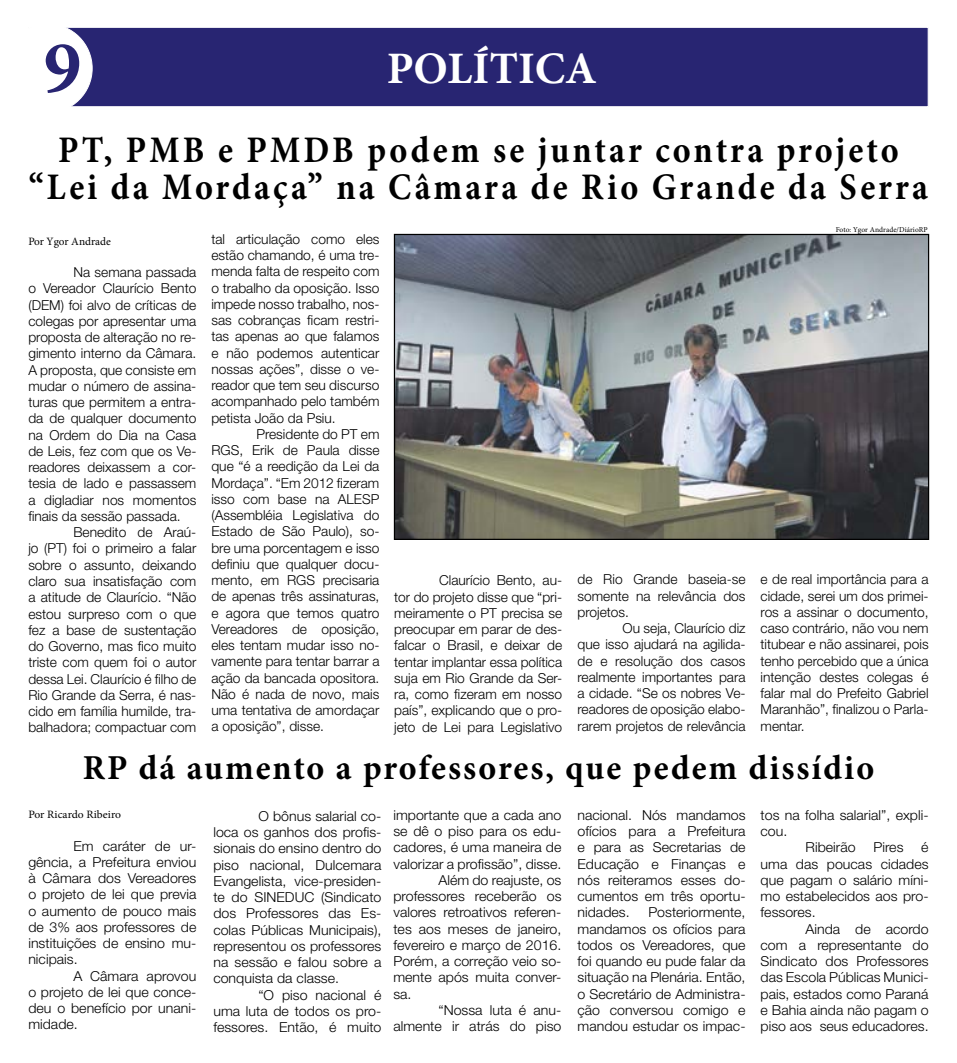
<style>
.page{position:relative;width:957px;height:1063px;background:#fff}
.page>*{position:absolute;margin:0;border:0;box-sizing:border-box;transform-origin:0 0}
.t1{font:700 75px "Minion Pro";color:#282572}
.t2{font:700 45px "Minion Pro";color:#fff}
.t3{font:700 37.5px/37.5px "Minion Pro";letter-spacing:.09em;color:#000;text-align:center;scale:.91 1}
.t4{font:700 35px "Minion Pro";letter-spacing:.06em;color:#000}
.t5{font:300 13.75px/16.2px "Helvetica Neue LT Std";color:#000;text-align:justify}
.t6{font:11.25px "Minion Pro";color:#000}
.t7{font:7.5px "Minion Pro";letter-spacing:.005em;color:#000}
</style>
<div class="page">
<div style="left:66px;top:27px;width:863px;height:80px;background:#282572"></div>
<div style="left:3px;top:24px;width:89px;height:89px;background:#fff;border-radius:50%"></div>
<img style="left:396px;top:236px;width:531px;height:302px">
<div style="left:394px;top:234px;width:535px;height:306px;border:1px solid #000"></div>
<h1 class="t1" style="left:44px;top:15px;width:39px">9</h1>
<h2 class="t2" style="left:387px;top:37px;width:212px">POLÍTICA</h2>
<h3 class="t3" style="left:29px;top:131px;width:989px">PT, PMB e PMDB podem se juntar contra projeto “Lei da Mordaça” na Câmara de Rio Grande da Serra</h3>
<p class="t6" style="left:28px;top:234px;width:84px">Por Ygor Andrade</p>
<p class="t5" style="left:28px;top:264px;width:170px;text-indent:45px">Na semana passada o Vereador Claurício Bento (DEM) foi alvo de críticas de colegas por apresentar uma proposta de alteração no re&shy;gimento interno da Câmara.<br>A proposta, que consiste em mudar o número de assina&shy;turas que permitem a entra&shy;da de qualquer documento na Ordem do Dia na Casa de Leis, fez com que os Ve&shy;readores deixassem a cor&shy;tesia de lado e passassem a digladiar nos momentos finais da sessão passada.</p>
<p class="t5" style="left:28px;top:524px;width:170px;text-indent:45px">Benedito de Araú&shy;jo (PT) foi o primeiro a falar sobre o assunto, deixando claro sua insatisfação com a atitude de Claurício. “Não estou surpreso com o que fez a base de sustentação do Governo, mas fico muito triste com quem foi o autor dessa Lei. Claurício é filho de Rio Grande da Serra, é nas&shy;cido em família humilde, tra&shy;balhadora; compactuar com</p>
<p class="t7" style="left:835px;top:224px;width:94px">Foto: Ygor Andrade/DiárioRP</p>
<p class="t5" style="left:211px;top:230px;width:170px">tal articulação como eles estão chamando, é uma tre&shy;menda falta de respeito com o trabalho da oposição. Isso impede nosso trabalho, nos&shy;sas cobranças ficam restri&shy;tas apenas ao que falamos e não podemos autenticar nossas ações”, disse o ve&shy;reador que tem seu discurso acompanhado pelo também petista João da Psiu.</p>
<p class="t5" style="left:211px;top:425px;width:170px;text-indent:45px">Presidente do PT em RGS, Erik de Paula disse que “é a reedição da Lei da Mordaça”. “Em 2012 fizeram isso com base na ALESP (Assembléia Legislativa do Estado de São Paulo), so&shy;bre uma porcentagem e isso definiu que qualquer docu&shy;mento, em RGS precisaria de apenas três assinaturas, e agora que temos quatro Vereadores de oposição, eles tentam mudar isso no&shy;vamente para tentar barrar a ação da bancada opositora.<br>Não é nada de novo, mais uma tentativa de amordaçar a oposição”, disse.</p>
<p class="t5" style="left:394px;top:572px;width:170px;text-indent:45px">Claurício Bento, au&shy;tor do projeto disse que “pri&shy;meiramente o PT precisa se preocupar em parar de des&shy;falcar o Brasil, e deixar de tentar implantar essa política suja em Rio Grande da Ser&shy;ra, como fizeram em nosso país”, explicando que o pro&shy;jeto de Lei para Legislativo</p>
<p class="t5" style="left:577px;top:571px;width:170px">de Rio Grande baseia-se somente na relevância dos projetos.</p>
<p class="t5" style="left:760px;top:571px;width:170px">e de real importância para a cidade, serei um dos primei&shy;ros a assinar o documento, caso contrário, não vou nem titubear e não assinarei, pois tenho percebido que a única intenção destes colegas é falar mal do Prefeito Gabriel Maranhão”, finalizou o Parla&shy;mentar.</p>
<p class="t5" style="left:577px;top:620px;width:170px;text-indent:45px">Ou seja, Claurício diz que isso ajudará na agilida&shy;de e resolução dos casos realmente importantes para a cidade. “Se os nobres Ve&shy;readores de oposição elabo&shy;rarem projetos de relevância</p>
<h3 class="t4" style="left:83px;top:743px;width:793px">RP dá aumento a professores, que pedem dissídio</h3>
<p class="t6" style="left:28px;top:807px;width:94px">Por Ricardo Ribeiro</p>
<p class="t5" style="left:28px;top:837px;width:170px;text-indent:45px">Em caráter de ur&shy;gência, a Prefeitura enviou à Câmara dos Vereadores o projeto de lei que previa o aumento de pouco mais de 3% aos professores de instituições de ensino mu&shy;nicipais.</p>
<p class="t5" style="left:28px;top:967px;width:169px;text-indent:45px">A Câmara aprovou o projeto de lei que conce&shy;deu o benefício por unani&shy;midade.</p>
<p class="t5" style="left:577px;top:807px;width:170px">nacional. Nós mandamos ofícios para a Prefeitura e para as Secretarias de Educação e Finanças e nós reiteramos esses do&shy;cumentos em três oportu&shy;nidades.</p>
<p class="t5" style="left:760px;top:807px;width:169px">tos na folha salarial”, expli-</p>
<p class="t5" style="left:760px;top:823px;width:28px">cou.</p>
<p class="t5" style="left:805px;top:839px;width:52px">Ribeirão</p>
<p class="t5" style="left:873px;top:839px;width:32px">Pires</p>
<p class="t5" style="left:393px;top:807px;width:169px">importante que a cada ano</p>
<p class="t5" style="left:393px;top:823px;width:169px">se dê o piso para os edu-</p>
<p class="t5" style="left:393px;top:839px;width:170px">cadores, é uma maneira de</p>
<p class="t5" style="left:393px;top:855px;width:169px">valorizar a profissão”, disse.</p>
<p class="t5" style="left:438px;top:872px;width:124px">Além do reajuste, os</p>
<p class="t5" style="left:393px;top:888px;width:169px">professores receberão os</p>
<p class="t5" style="left:393px;top:904px;width:170px">valores retroativos referen-</p>
<p class="t5" style="left:393px;top:920px;width:169px">tes aos meses de janeiro,</p>
<p class="t5" style="left:393px;top:937px;width:169px">fevereiro e março de 2016.</p>
<p class="t5" style="left:393px;top:953px;width:170px">Porém, a correção veio so-</p>
<p class="t5" style="left:393px;top:969px;width:170px">mente após muita conver-</p>
<p class="t5" style="left:393px;top:985px;width:20px">sa.</p>
<p class="t5" style="left:438px;top:1002px;width:125px">“Nossa luta é anu-</p>
<p class="t5" style="left:393px;top:1018px;width:169px">almente ir atrás do piso</p>
<p class="t5" style="left:213px;top:808px;width:170px;text-indent:45px">O bônus salarial co&shy;loca os ganhos dos profis&shy;sionais do ensino dentro do piso nacional, Dulcemara Evangelista, vice-presiden&shy;te do SINEDUC (Sindicato dos Professores das Es&shy;colas Públicas Municipais), representou os professores na sessão e falou sobre a conquista da classe.</p>
<p class="t5" style="left:213px;top:986px;width:170px;text-indent:45px">“O piso nacional é uma luta de todos os pro&shy;fessores. Então, é muito</p>
<p class="t5" style="left:760px;top:839px;width:169px;text-indent:161px">é uma das poucas cidades que pagam o salário míni&shy;mo estabelecidos aos pro&shy;fessores.</p>
<p class="t5" style="left:760px;top:920px;width:170px;text-indent:45px">Ainda de acordo com a representante do Sindicato dos Professores das Escola Públicas Munici&shy;pais, estados como Paraná e Bahia ainda não pagam o piso aos seus educadores.</p>
<p class="t5" style="left:577px;top:904px;width:170px;text-indent:71px">Posteriormente, mandamos os ofícios para todos os Vereadores, que foi quando eu pude falar da situação na Plenária. Então, o Secretário de Administra&shy;ção conversou comigo e mandou estudar os impac-</p>
</div>
